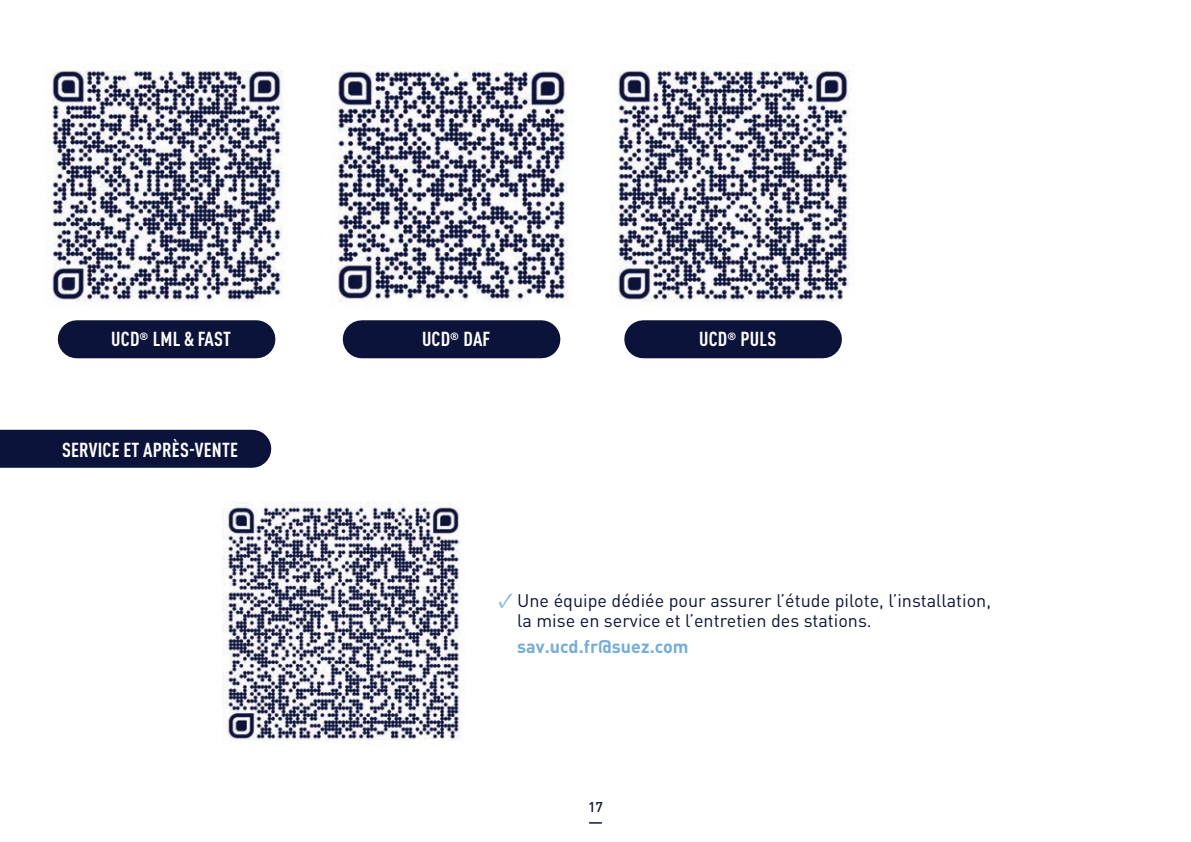
<style>
.page{position:relative;width:1191px;height:842px;background:#fff}
.page>*{position:absolute;margin:0;border:0;box-sizing:border-box;transform-origin:0 0}
.t1{font:700 condensed 20px "DIN Pro";letter-spacing:.01em;color:#fff}
.t2{font:18px/20px "DIN Pro";color:#0b133a}
.t3{font:700 18px "DIN Pro";color:#72addd}
.t4{font:500 14px "DIN Pro";color:#0b133a}
.s1{font-family:"Minion Pro";font-size:22px;color:#71adde}
</style>
<div class="page">
<svg style="left:589px;top:822px;width:13px;height:2px"></svg>
<div style="left:0;top:430px;width:252px;height:38px;background:#0b133a"></div>
<img style="left:222px;top:502px;width:243px;height:241px">
<img style="left:45px;top:67px;width:238px;height:239px">
<div style="left:77px;top:320px;width:179px;height:38px;background:#0b133a"></div>
<img style="left:330px;top:64px;width:243px;height:239px">
<div style="left:362px;top:320px;width:179px;height:38px;background:#0b133a"></div>
<img style="left:615px;top:64px;width:239px;height:242px">
<div style="left:643px;top:320px;width:180px;height:38px;background:#0b133a"></div>
<p class="t1" style="left:111px;top:324px;width:121px">UCD<sup>®</sup> LML &amp; FAST</p>
<p class="t1" style="left:422px;top:324px;width:70px">UCD<sup>®</sup> DAF</p>
<p class="t1" style="left:699px;top:324px;width:79px">UCD<sup>®</sup> PULS</p>
<p class="t1" style="left:62px;top:435px;width:177px">SERVICE ET APRÈS-VENTE</p>
<p class="t2" style="left:517px;top:589px;width:475px;text-indent:-19px"><span class="s1">✓</span> Une équipe dédiée pour assurer l’étude pilote, l’installation, la mise en service et l’entretien des stations.</p>
<p class="t3" style="left:517px;top:634px;width:173px">sav.ucd.fr@suez.com</p>
<p class="t4" style="left:588px;top:796px;width:16px">17</p>
</div>
